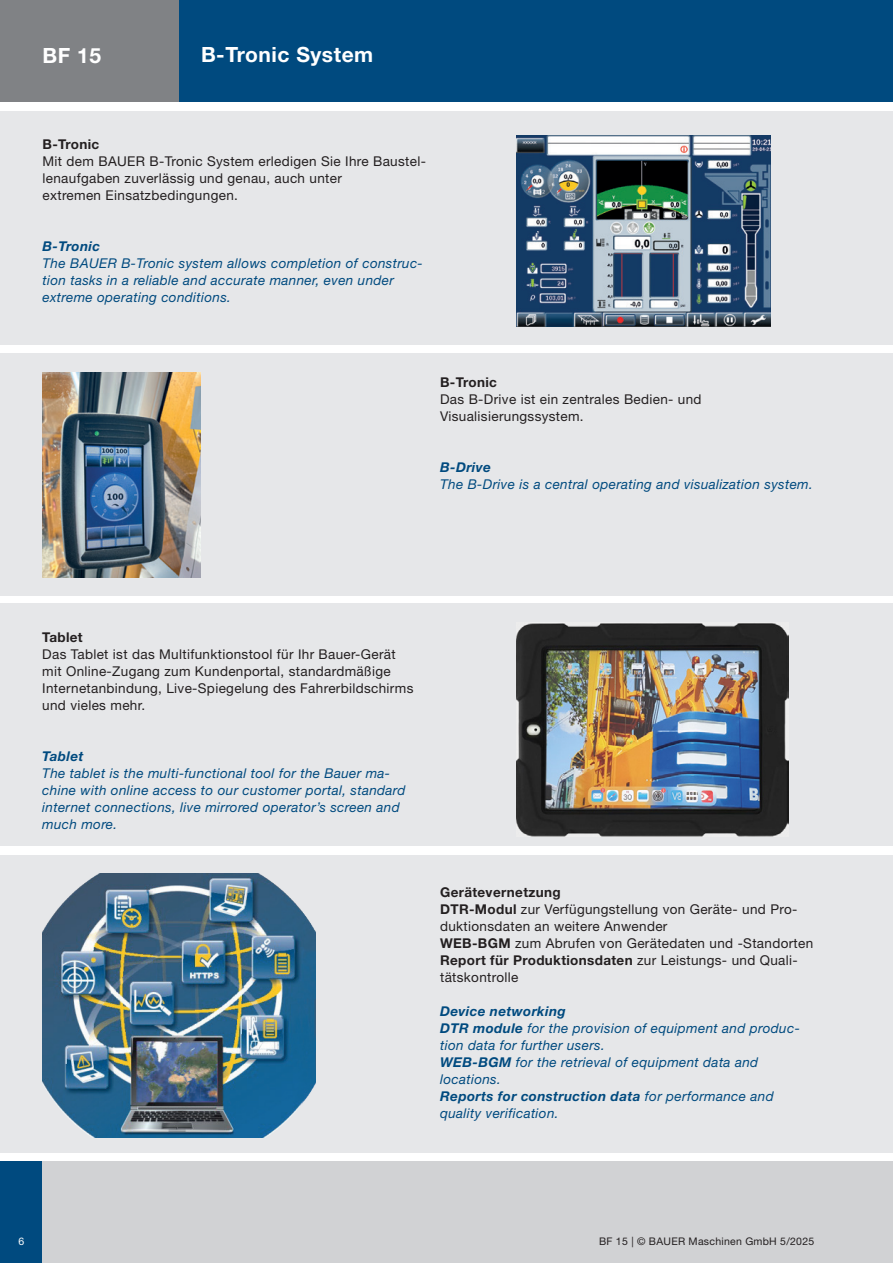
<style>
.page{position:relative;width:893px;height:1263px;background:#fff}
.page>*{position:absolute;margin:0;border:0;box-sizing:border-box;transform-origin:0 0}
.t1{font:700 21px "Helvetica Neue LT Pro";letter-spacing:.025em;color:#fff}
.t2{font:13.5px/17px "Helvetica Neue LT Pro";letter-spacing:.025em;color:#231f20}
.t3{font:italic 13.5px/17px "Helvetica Neue LT Pro";letter-spacing:.025em;color:#004a7f}
.t4{font:700 13.5px "Helvetica Neue LT Pro";letter-spacing:.025em;color:#231f20}
.t5{font:italic 700 13.5px "Helvetica Neue LT Pro";letter-spacing:.025em;color:#004a7f}
.t6{font:10.5px "Helvetica Neue LT Pro";letter-spacing:.025em;color:#231f20}
.t7{font:10.5px "Helvetica Neue LT Pro";color:#fff}
.s1{font-weight:700}
</style>
<div class="page">
<div style="left:0;top:1161px;width:43px;height:102px;background:#004a7f"></div>
<div style="left:43px;top:1161px;width:850px;height:102px;background:#d1d2d4"></div>
<div style="left:0;top:0;width:180px;height:102px;background:#808285"></div>
<div style="left:180px;top:0;width:713px;height:102px;background:#004a7f"></div>
<div style="left:0;top:111px;width:893px;height:233px;background:#e6e7e9"></div>
<div style="left:0;top:353px;width:893px;height:242px;background:#e6e7e9"></div>
<div style="left:0;top:603px;width:893px;height:243px;background:#e6e7e9"></div>
<div style="left:0;top:855px;width:893px;height:297px;background:#e6e7e9"></div>
<img style="left:517px;top:623px;width:271px;height:213px">
<img style="left:517px;top:135px;width:254px;height:191px">
<img style="left:43px;top:372px;width:157px;height:206px">
<img style="left:43px;top:874px;width:272px;height:263px">
<h1 class="t1" style="left:43px;top:42px;width:60px">BF 15</h1>
<h1 class="t1" style="left:201px;top:41px;width:174px">B-Tronic System</h1>
<p class="t4" style="left:43px;top:136px;width:58px">B-Tronic</p>
<p class="t2" style="left:43px;top:152px;width:385px">Mit dem BAUER B-Tronic System erledigen Sie Ihre Baustel&shy;lenaufgaben zuverlässig und genau, auch unter<br>extremen Einsatzbedingungen.</p>
<p class="t5" style="left:43px;top:238px;width:59px">B-Tronic</p>
<p class="t3" style="left:43px;top:254px;width:382px">The BAUER B-Tronic system allows completion of construc&shy;tion tasks in a reliable and accurate manner, even under extreme operating conditions.</p>
<p class="t4" style="left:440px;top:374px;width:58px">B-Tronic</p>
<p class="t2" style="left:440px;top:390px;width:263px">Das B-Drive ist ein zentrales Bedien- und<br>Visualisierungssystem.</p>
<p class="t5" style="left:440px;top:459px;width:52px">B-Drive</p>
<p class="t3" style="left:440px;top:475px;width:374px">The B-Drive is a central operating and visualization system.</p>
<p class="t4" style="left:42px;top:629px;width:42px">Tablet</p>
<p class="t2" style="left:42px;top:645px;width:373px">Das Tablet ist das Multifunktionstool für Ihr Bauer-Gerät mit Online-Zugang zum Kundenportal, standardmäßige Internetanbindung, Live-Spiegelung des Fahrerbildschirms und vieles mehr.</p>
<p class="t5" style="left:42px;top:748px;width:43px">Tablet</p>
<p class="t3" style="left:42px;top:765px;width:365px">The tablet is the multi-functional tool for the Bauer ma&shy;chine with online access to our customer portal, standard internet connections, live mirrored operator’s screen and much more.</p>
<p class="t2" style="left:440px;top:884px;width:375px"><span class="s1">Gerätevernetzung<br>DTR-Modul</span> zur Verfügungstellung von Geräte- und Pro&shy;duktionsdaten an weitere Anwender<br><span class="s1">WEB-BGM</span> zum Abrufen von Gerätedaten und -Standorten <span class="s1">Report für Produktionsdaten</span> zur Leistungs- und Quali&shy;tätskontrolle</p>
<p class="t3" style="left:440px;top:1003px;width:361px"><span class="s1">Device networking<br>DTR module</span> for the provision of equipment and produc&shy;tion data for further users.<br><span class="s1">WEB-BGM</span> for the retrieval of equipment data and locations.<br><span class="s1">Reports for construction data</span> for performance and quality verification.</p>
<p class="t7" style="left:18px;top:1235px;width:7px">6</p>
<p class="t6" style="left:599px;top:1235px;width:217px">BF 15 | © BAUER Maschinen GmbH 5/2025</p>
</div>
